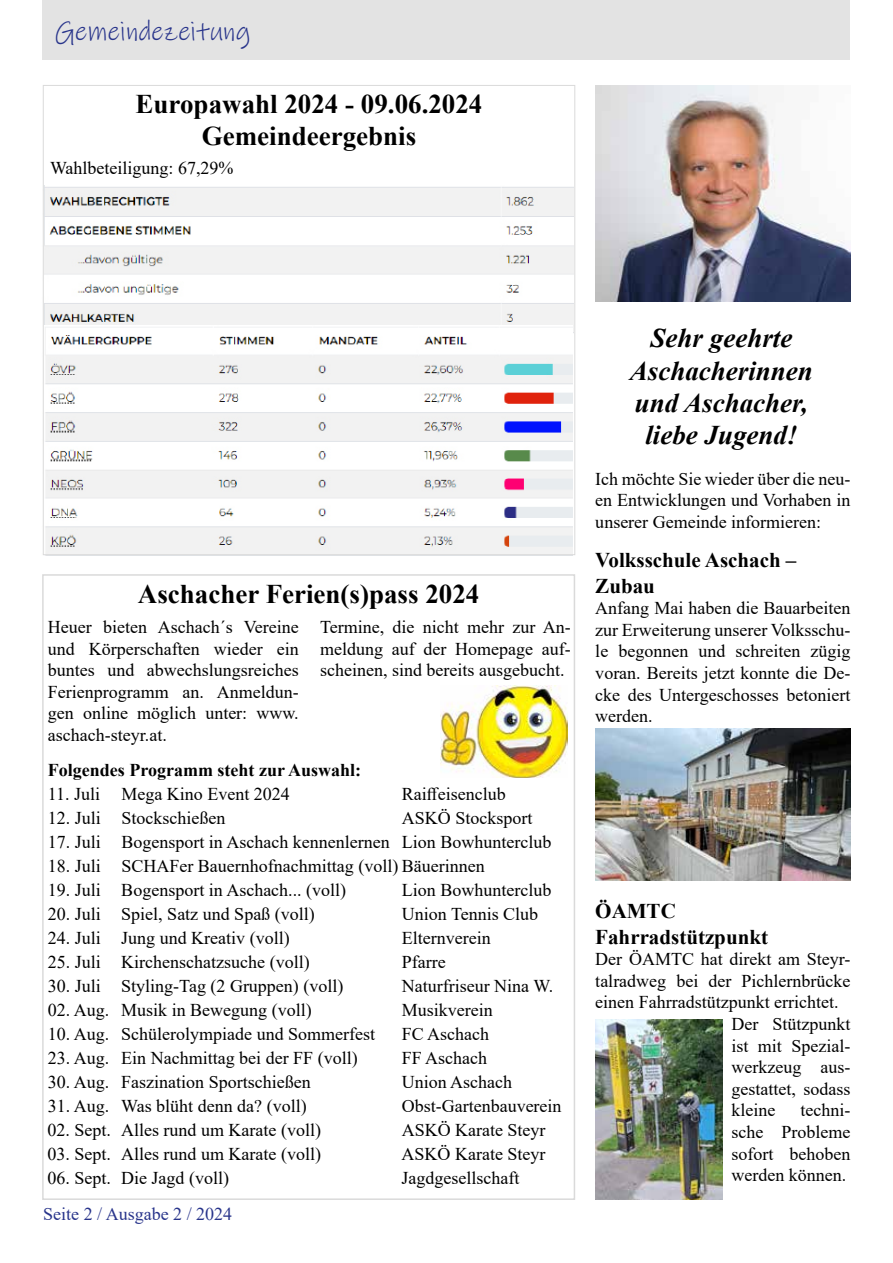
<style>
.page{position:relative;width:893px;height:1263px;background:#fff}
.page>*{position:absolute;margin:0;border:0;box-sizing:border-box;transform-origin:0 0}
.t1{font:700 27px/32.4px "Times New Roman";color:#000;text-align:center}
.t2{font:italic 700 27px/32.4px "Times New Roman";color:#000;text-align:center}
.t3{font:27px "Ink Free";color:#28348b}
.t4{font:700 21px/25.2px "Times New Roman";color:#000}
.t5{font:18px/21.6px "Times New Roman";color:#000;text-align:justify}
.t6{font:700 18px "Times New Roman";color:#000}
.t7{font:18px "Times New Roman";color:#28348b}
</style>
<div class="page">
<div style="left:43px;top:0;width:807px;height:60px;background:#e3e3e3"></div>
<div style="left:42px;top:574px;width:533px;height:626px;border:2px solid #dadada"></div>
<img style="left:595px;top:85px;width:255px;height:217px">
<img style="left:45px;top:187px;width:528px;height:138px">
<img style="left:42px;top:327px;width:530px;height:227px">
<img style="left:440px;top:686px;width:128px;height:91px">
<img style="left:595px;top:729px;width:255px;height:151px">
<img style="left:595px;top:1019px;width:128px;height:181px">
<h1 class="t3" style="left:55px;top:14px;width:197px">Gemeindezeitung</h1>
<h1 class="t1" style="left:136px;top:87px;width:348px">Europawahl 2024 - 09.06.2024<br>Gemeindeergebnis</h1>
<p class="t5" style="left:50px;top:156px;width:185px">Wahlbeteiligung: 67,29%</p>
<h1 class="t1" style="left:138px;top:576px;width:343px">Aschacher Ferien(s)pass 2024</h1>
<p class="t5" style="left:48px;top:616px;width:252px">Heuer bieten Aschach´s Vereine und Körperschaften wieder ein buntes und abwechslungsreiches Ferienprogramm an. Anmeldun&shy;gen online möglich unter: www. aschach-steyr.at.</p>
<p class="t5" style="left:320px;top:616px;width:252px">Termine, die nicht mehr zur An&shy;meldung auf der Homepage auf&shy;scheinen, sind bereits ausgebucht.</p>
<p class="t6" style="left:48px;top:757px;width:315px">Folgendes Programm steht zur Auswahl:</p>
<p class="t5" style="left:48px;top:782px;width:243px">11. Juli Mega Kino Event 2024</p>
<p class="t5" style="left:402px;top:782px;width:105px">Raiffeisenclub</p>
<p class="t5" style="left:48px;top:806px;width:179px">12. Juli Stockschießen</p>
<p class="t5" style="left:402px;top:806px;width:132px">ASKÖ Stocksport</p>
<p class="t5" style="left:48px;top:830px;width:505px">17. Juli Bogensport in Aschach kennenlernen Lion Bowhunterclub</p>
<p class="t5" style="left:48px;top:854px;width:438px">18. Juli SCHAFer Bauernhofnachmittag (voll) Bäuerinnen</p>
<p class="t5" style="left:48px;top:878px;width:300px">19. Juli Bogensport in Aschach... (voll)</p>
<p class="t5" style="left:402px;top:878px;width:151px">Lion Bowhunterclub</p>
<p class="t5" style="left:48px;top:902px;width:268px">20. Juli Spiel, Satz und Spaß (voll)</p>
<p class="t5" style="left:402px;top:902px;width:138px">Union Tennis Club</p>
<p class="t5" style="left:48px;top:926px;width:243px">24. Juli Jung und Kreativ (voll)</p>
<p class="t5" style="left:402px;top:926px;width:90px">Elternverein</p>
<p class="t5" style="left:48px;top:950px;width:263px">25. Juli Kirchenschatzsuche (voll)</p>
<p class="t5" style="left:402px;top:950px;width:45px">Pfarre</p>
<p class="t5" style="left:48px;top:974px;width:297px">30. Juli Styling-Tag (2 Gruppen) (voll)</p>
<p class="t5" style="left:402px;top:974px;width:153px">Naturfriseur Nina W.</p>
<p class="t5" style="left:48px;top:998px;width:265px">02. Aug. Musik in Bewegung (voll)</p>
<p class="t5" style="left:402px;top:998px;width:92px">Musikverein</p>
<p class="t5" style="left:48px;top:1022px;width:329px">10. Aug. Schülerolympiade und Sommerfest</p>
<p class="t5" style="left:402px;top:1022px;width:89px">FC Aschach</p>
<p class="t5" style="left:48px;top:1046px;width:311px">23. Aug. Ein Nachmittag bei der FF (voll)</p>
<p class="t5" style="left:402px;top:1046px;width:87px">FF Aschach</p>
<p class="t5" style="left:48px;top:1070px;width:264px">30. Aug. Faszination Sportschießen</p>
<p class="t5" style="left:402px;top:1070px;width:112px">Union Aschach</p>
<p class="t5" style="left:48px;top:1094px;width:261px">31. Aug. Was blüht denn da? (voll)</p>
<p class="t5" style="left:402px;top:1094px;width:161px">Obst-Gartenbauverein</p>
<p class="t5" style="left:48px;top:1118px;width:275px">02. Sept. Alles rund um Karate (voll)</p>
<p class="t5" style="left:402px;top:1118px;width:145px">ASKÖ Karate Steyr</p>
<p class="t5" style="left:48px;top:1142px;width:275px">03. Sept. Alles rund um Karate (voll)</p>
<p class="t5" style="left:402px;top:1142px;width:145px">ASKÖ Karate Steyr</p>
<p class="t5" style="left:48px;top:1166px;width:183px">06. Sept. Die Jagd (voll)</p>
<p class="t5" style="left:402px;top:1166px;width:119px">Jagdgesellschaft</p>
<p class="t7" style="left:43px;top:1201px;width:190px">Seite 2 / Ausgabe 2 / 2024</p>
<h1 class="t2" style="left:630px;top:321px;width:185px">Sehr geehrte<br>Aschacherinnen und Aschacher, liebe Jugend!</h1>
<p class="t5" style="left:595px;top:467px;width:257px">Ich möchte Sie wieder über die neu&shy;en Entwicklungen und Vorhaben in unserer Gemeinde informieren:</p>
<p class="t4" style="left:595px;top:547px;width:203px">Volksschule Aschach –<br>Zubau</p>
<p class="t5" style="left:595px;top:597px;width:257px">Anfang Mai haben die Bauarbeiten zur Erweiterung unserer Volksschu&shy;le begonnen und schreiten zügig voran. Bereits jetzt konnte die De&shy;cke des Untergeschosses betoniert werden.</p>
<p class="t4" style="left:595px;top:898px;width:174px">ÖAMTC<br>Fahrradstützpunkt</p>
<p class="t5" style="left:595px;top:948px;width:257px">Der ÖAMTC hat direkt am Steyr-</p>
<p class="t5" style="left:595px;top:969px;width:257px">talradweg bei der Pichlernbrücke</p>
<p class="t5" style="left:595px;top:991px;width:245px">einen Fahrradstützpunkt errichtet.</p>
<p class="t5" style="left:731px;top:1012px;width:121px">Der Stützpunkt</p>
<p class="t5" style="left:731px;top:1034px;width:121px">ist mit Spezial-</p>
<p class="t5" style="left:731px;top:1056px;width:121px">werkzeug aus-</p>
<p class="t5" style="left:731px;top:1077px;width:121px">gestattet, sodass</p>
<p class="t5" style="left:731px;top:1099px;width:45px">kleine</p>
<p class="t5" style="left:731px;top:1099px;width:121px;text-indent:69px">techni&shy;sche Probleme sofort behoben werden können.</p>
</div>
